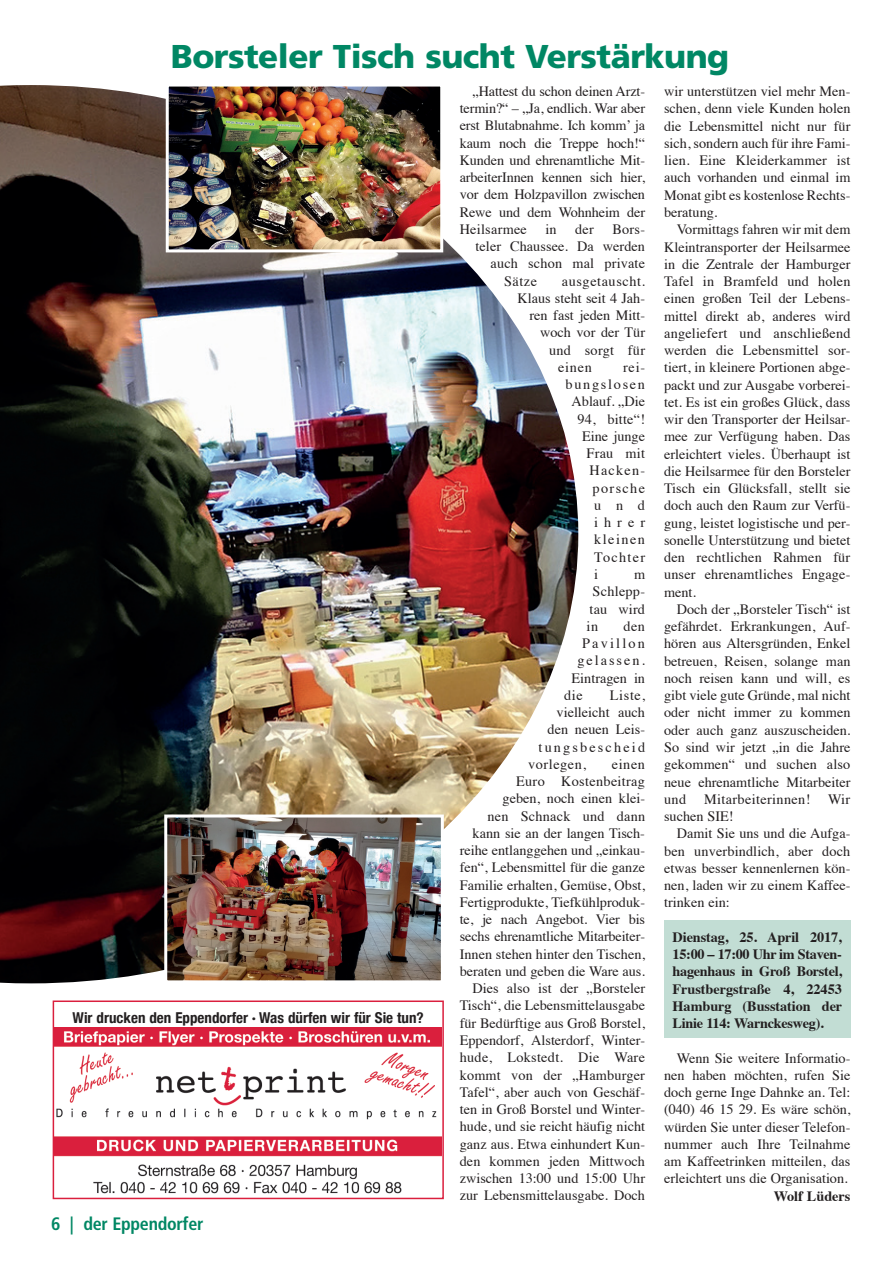
<style>
.page{position:relative;width:893px;height:1263px;background:#fff}
.page>*{position:absolute;margin:0;border:0;box-sizing:border-box;transform-origin:0 0}
.t1{font:900 33px "Frutiger";letter-spacing:-.015em;color:#008764}
.t2{font:700 condensed 18px "Frutiger";letter-spacing:-.015em;color:#008764}
.t3{font:700 condensed 15px "Helvetica Neue";color:#231f20}
.t4{font:14.25px/17.2px "Times";color:#231f20;text-align:justify}
.t5{font:700 14.25px/17.2px "Times";letter-spacing:-.005em;color:#231f20;text-align:justify}
.t6{font:14.25px "Times";letter-spacing:.04em;color:#231f20}
.t7{font:14.25px "Times";letter-spacing:.02em;color:#231f20}
.t8{font:14.25px "Times";letter-spacing:.15em;color:#231f20}
.t9{font:14.25px "Times";letter-spacing:.12em;color:#231f20}
.t10{font:14.25px "Times";letter-spacing:.135em;color:#231f20}
.t11{font:14.25px "Times";letter-spacing:.155em;color:#231f20}
.t12{font:14.25px "Times";letter-spacing:.095em;color:#231f20}
.t13{font:14.25px "Times";letter-spacing:.105em;color:#231f20}
.t14{font:14.25px "Times";letter-spacing:.09em;color:#231f20}
</style>
<div class="page">
<div style="left:664px;top:921px;width:186px;height:117px;background:#c2ddd4"></div>
<img style="left:56px;top:1027px;width:385px;height:167px">
<div style="left:53px;top:1000px;width:391px;height:199px;border:2px solid #da1f3d"></div>
<img style="left:0;top:85px;width:578px;height:898px">
<img style="left:170px;top:88px;width:269px;height:160px">
<div style="left:166px;top:84px;width:277px;height:168px;border:3px solid #fff"></div>
<img style="left:168px;top:818px;width:272px;height:161px">
<div style="left:164px;top:814px;width:280px;height:169px;border:3px solid #fff"></div>
<h1 class="t1" style="left:171px;top:37px;width:560px">Borsteler Tisch sucht Verstärkung</h1>
<p class="t3" style="left:73px;top:1005px;width:353px">Wir drucken den Eppendorfer · Was dürfen wir für Sie tun?</p>
<p class="t2" style="left:51px;top:1213px;width:154px">6 | der Eppendorfer</p>
<p class="t4" style="left:460px;top:81px;width:187px;text-indent:13px">„Hattest du schon deinen Arzt&shy;termin?“ – „Ja, endlich. War aber erst Blutabnahme. Ich komm’ ja kaum noch die Treppe hoch!“ Kunden und ehrenamtliche Mit&shy;arbeiterInnen kennen sich hier, vor dem Holzpavillon zwischen Rewe und dem Wohnheim der Heilsarmee</p>
<p class="t4" style="left:545px;top:219px;width:13px">in</p>
<p class="t4" style="left:575px;top:219px;width:20px">der</p>
<p class="t4" style="left:612px;top:219px;width:34px">Bors-</p>
<p class="t4" style="left:476px;top:236px;width:171px">teler Chaussee. Da werden</p>
<p class="t4" style="left:491px;top:254px;width:156px">auch schon mal private</p>
<p class="t4" style="left:504px;top:271px;width:35px">Sätze</p>
<p class="t6" style="left:562px;top:267px;width:85px">ausgetauscht.</p>
<p class="t4" style="left:518px;top:288px;width:129px">Klaus steht seit 4 Jah-</p>
<p class="t4" style="left:530px;top:305px;width:117px">ren fast jeden Mitt-</p>
<p class="t4" style="left:540px;top:323px;width:107px">woch vor der Tür</p>
<p class="t7" style="left:549px;top:336px;width:98px">und sorgt für</p>
<p class="t4" style="left:558px;top:357px;width:35px">einen</p>
<p class="t4" style="left:623px;top:357px;width:23px">rei-</p>
<p class="t9" style="left:566px;top:371px;width:81px">bungslosen</p>
<p class="t4" style="left:572px;top:392px;width:75px">Ablauf. „Die</p>
<p class="t4" style="left:578px;top:409px;width:69px">94, bitte“!</p>
<p class="t4" style="left:582px;top:426px;width:65px">Eine junge</p>
<p class="t4" style="left:587px;top:443px;width:60px">Frau mit</p>
<p class="t4" style="left:590px;top:461px;width:57px">Hacken-</p>
<p class="t12" style="left:593px;top:475px;width:54px">porsche</p>
<p class="t4" style="left:594px;top:495px;width:53px">und</p>
<p class="t4" style="left:594px;top:513px;width:53px">ihrer</p>
<p class="t13" style="left:594px;top:526px;width:53px">kleinen</p>
<p class="t14" style="left:594px;top:544px;width:53px">Tochter</p>
<p class="t4" style="left:594px;top:564px;width:5px">i</p>
<p class="t4" style="left:634px;top:564px;width:13px">m</p>
<p class="t7" style="left:593px;top:578px;width:54px">Schlepp-</p>
<p class="t4" style="left:590px;top:599px;width:57px">tau wird</p>
<p class="t4" style="left:587px;top:616px;width:13px">in</p>
<p class="t4" style="left:623px;top:616px;width:23px">den</p>
<p class="t11" style="left:582px;top:630px;width:64px">Pavillon</p>
<p class="t10" style="left:578px;top:647px;width:69px">gelassen.</p>
<p class="t4" style="left:572px;top:668px;width:75px">Eintragen in</p>
<p class="t4" style="left:564px;top:685px;width:20px">die</p>
<p class="t4" style="left:610px;top:685px;width:37px">Liste,</p>
<p class="t4" style="left:557px;top:702px;width:90px">vielleicht auch</p>
<p class="t4" style="left:548px;top:720px;width:99px">den neuen Leis-</p>
<p class="t8" style="left:539px;top:733px;width:108px">tungsbescheid</p>
<p class="t6" style="left:528px;top:751px;width:60px">vorlegen,</p>
<p class="t4" style="left:460px;top:754px;width:187px;text-align:right">einen<br>Euro Kostenbeitrag<br>geben, noch einen klei-<br>nen Schnack und dann kann sie an der langen Tisch&shy;reihe entlanggehen und „einkau&shy;fen“, Lebensmittel für die ganze<br>Familie erhalten, Gemüse, Obst,<br>Fertigprodukte, Tiefkühlproduk&shy;te, je nach Angebot. Vier bis sechs ehrenamtliche Mitarbeiter-<br>Innen stehen hinter den Tischen, beraten und geben die Ware aus.<br>Dies also ist der „Borsteler<br>Tisch“, die Lebensmittelausgabe für Bedürftige aus Groß Borstel,<br>Eppendorf, Alsterdorf, Winter&shy;hude, Lokstedt. Die Ware kommt von der „Hamburger<br>Tafel“, aber auch von Geschäf&shy;ten in Groß Borstel und Winter&shy;hude, und sie reicht häufig nicht ganz aus. Etwa einhundert Kun&shy;den kommen jeden Mittwoch zwischen 13:00 und 15:00 Uhr zur Lebensmittelausgabe. Doch</p>
<p class="t4" style="left:664px;top:82px;width:188px">wir unterstützen viel mehr Men&shy;schen, denn viele Kunden holen die Lebensmittel nicht nur für sich, sondern auch für ihre Fami&shy;lien. Eine Kleiderkammer ist auch vorhanden und einmal im Monat gibt es kostenlose Rechts&shy;beratung.</p>
<p class="t4" style="left:664px;top:220px;width:188px;text-indent:13px">Vormittags fahren wir mit dem Kleintransporter der Heilsarmee in die Zentrale der Hamburger Tafel in Bramfeld und holen einen großen Teil der Lebens&shy;mittel direkt ab, anderes wird angeliefert und anschließend werden die Lebensmittel sor&shy;tiert, in kleinere Portionen abge&shy;packt und zur Ausgabe vorberei&shy;tet. Es ist ein großes Glück, dass wir den Transporter der Heilsar&shy;mee zur Verfügung haben. Das erleichtert vieles. Überhaupt ist die Heilsarmee für den Borsteler Tisch ein Glücksfall, stellt sie doch auch den Raum zur Verfü&shy;gung, leistet logistische und per&shy;sonelle Unterstützung und bietet den rechtlichen Rahmen für unser ehrenamtliches Engage&shy;ment.</p>
<p class="t4" style="left:664px;top:599px;width:188px;text-indent:13px">Doch der „Borsteler Tisch“ ist gefährdet. Erkrankungen, Auf&shy;hören aus Altersgründen, Enkel betreuen, Reisen, solange man noch reisen kann und will, es gibt viele gute Gründe, mal nicht oder nicht immer zu kommen oder auch ganz auszuscheiden.<br>So sind wir jetzt „in die Jahre gekommen“ und suchen also neue ehrenamtliche Mitarbeiter und Mitarbeiterinnen! Wir suchen SIE!</p>
<p class="t4" style="left:664px;top:824px;width:188px;text-indent:13px">Damit Sie uns und die Aufga&shy;ben unverbindlich, aber doch etwas besser kennenlernen kön&shy;nen, laden wir zu einem Kaffee&shy;trinken ein:</p>
<p class="t5" style="left:673px;top:927px;width:171px">Dienstag, 25. April 2017, 15:00 – 17:00 Uhr im Staven&shy;hagenhaus in Groß Borstel, Frustbergstraße 4, 22453<br>Hamburg (Busstation der Linie 114: Warnckesweg).</p>
<p class="t4" style="left:664px;top:1048px;width:188px;text-indent:13px">Wenn Sie weitere Informatio&shy;nen haben möchten, rufen Sie doch gerne Inge Dahnke an. Tel: (040) 46 15 29. Es wäre schön, würden Sie unter dieser Telefon&shy;nummer auch Ihre Teilnahme am Kaffeetrinken mitteilen, das erleichtert uns die Organisation.</p>
<p class="t5" style="left:774px;top:1186px;width:78px">Wolf Lüders</p>
</div>
